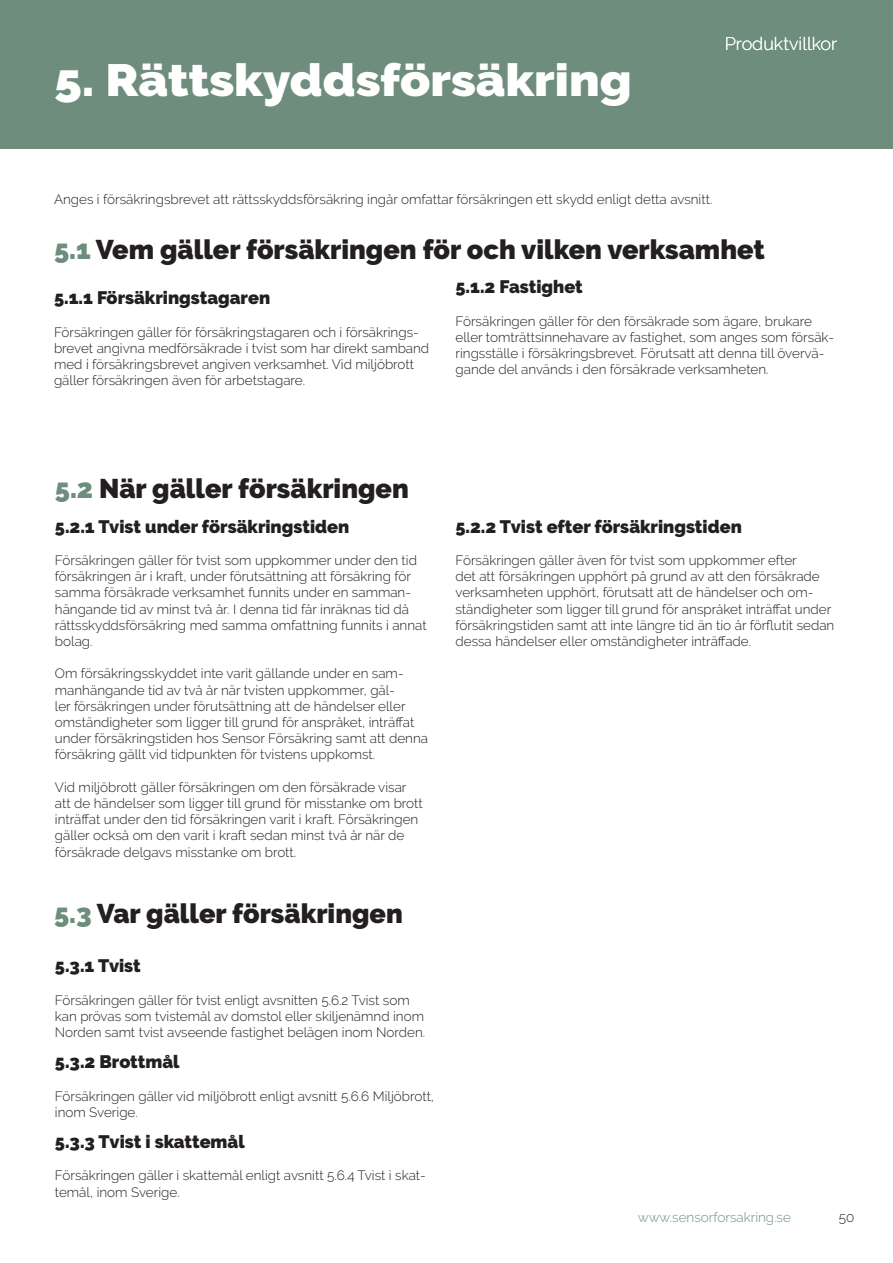
<style>
.page{position:relative;width:893px;height:1263px;background:#fff}
.page>*{position:absolute;margin:0;border:0;box-sizing:border-box;transform-origin:0 0}
.Sensor_Rubrik{font:900 45px "Raleway";color:#fff;scale:1.1 1}
.Sensor_H2{font:900 27px "Raleway";color:#231f20}
.Sensor_H3{font:900 18px "Raleway";color:#231f20}
.t1{font:300 18px "Raleway";color:#fff}
.Sensor_brödtext{font:300 13.5px/16.2px "Raleway";color:#231f20}
.t2{font:300 13.5px "Raleway";color:#6e8d7d}
.s1{color:#6e8d7d}
</style>
<div class="page">
<div style="left:0;top:0;width:893px;height:149px;background:#6e8d7d"></div>
<p class="Sensor_Rubrik" style="left:54px;top:54px;width:527px">5. Rättskyddsförsäkring</p>
<p class="t1" style="left:725px;top:33px;width:114px">Produktvillkor</p>
<p class="Sensor_brödtext" style="left:54px;top:191px;width:660px">Anges i försäkringsbrevet att rättsskyddsförsäkring ingår omfattar försäkringen ett skydd enligt detta avsnitt.</p>
<p class="Sensor_H2" style="left:54px;top:234px;width:712px"><span class="s1">5.1</span> Vem gäller försäkringen för och vilken verksamhet</p>
<p class="Sensor_H3" style="left:54px;top:287px;width:218px">5.1.1 Försäkringstagaren</p>
<p class="Sensor_brödtext" style="left:54px;top:324px;width:377px">Försäkringen gäller för försäkringstagaren och i försäkrings&shy;brevet angivna medförsäkrade i tvist som har direkt samband med i försäkringsbrevet angiven verksamhet. Vid miljöbrott gäller försäkringen även för arbetstagare.</p>
<p class="Sensor_H3" style="left:455px;top:277px;width:129px">5.1.2 Fastighet</p>
<p class="Sensor_brödtext" style="left:455px;top:313px;width:380px">Försäkringen gäller för den försäkrade som ägare, brukare eller tomträttsinnehavare av fastighet, som anges som försäk&shy;ringsställe i försäkringsbrevet. Förutsatt att denna till övervä&shy;gande del används i den försäkrade verksamheten.</p>
<p class="Sensor_H2" style="left:55px;top:473px;width:355px"><span class="s1">5.2</span> När gäller försäkringen</p>
<p class="Sensor_H3" style="left:55px;top:516px;width:296px">5.2.1 Tvist under försäkringstiden</p>
<p class="Sensor_brödtext" style="left:55px;top:552px;width:373px">Försäkringen gäller för tvist som uppkommer under den tid försäkringen är i kraft, under förutsättning att försäkring för samma försäkrade verksamhet funnits under en samman&shy;hängande tid av minst två år. I denna tid får inräknas tid då rättsskyddsförsäkring med samma omfattning funnits i annat bolag.</p>
<p class="Sensor_brödtext" style="left:55px;top:665px;width:375px">Om försäkringsskyddet inte varit gällande under en sam&shy;manhängande tid av två år när tvisten uppkommer, gäl-<br>ler försäkringen under förutsättning att de händelser eller omständigheter som ligger till grund för anspråket, inträffat under försäkringstiden hos Sensor Försäkring samt att denna försäkring gällt vid tidpunkten för tvistens uppkomst.</p>
<p class="Sensor_brödtext" style="left:55px;top:779px;width:369px">Vid miljöbrott gäller försäkringen om den försäkrade visar att de händelser som ligger till grund för misstanke om brott inträffat under den tid försäkringen varit i kraft. Försäkringen gäller också om den varit i kraft sedan minst två år när de försäkrade delgavs misstanke om brott.</p>
<p class="Sensor_H2" style="left:54px;top:897px;width:350px"><span class="s1">5.3</span> Var gäller försäkringen</p>
<p class="Sensor_H3" style="left:55px;top:955px;width:87px">5.3.1 Tvist</p>
<p class="Sensor_brödtext" style="left:55px;top:991px;width:372px">Försäkringen gäller för tvist enligt avsnitten 5.6.2 Tvist som kan prövas som tvistemål av domstol eller skiljenämnd inom<br>Norden samt tvist avseende fastighet belägen inom Norden.</p>
<p class="Sensor_H3" style="left:55px;top:1051px;width:126px">5.3.2 Brottmål</p>
<p class="Sensor_brödtext" style="left:55px;top:1087px;width:381px">Försäkringen gäller vid miljöbrott enligt avsnitt 5.6.6 Miljöbrott, inom Sverige.</p>
<p class="Sensor_H3" style="left:55px;top:1131px;width:191px">5.3.3 Tvist i skattemål</p>
<p class="Sensor_brödtext" style="left:55px;top:1167px;width:372px">Försäkringen gäller i skattemål enligt avsnitt 5.6.4 Tvist i skat&shy;temål, inom Sverige.</p>
<p class="Sensor_H3" style="left:455px;top:516px;width:288px">5.2.2 Tvist efter försäkringstiden</p>
<p class="Sensor_brödtext" style="left:455px;top:552px;width:380px">Försäkringen gäller även för tvist som uppkommer efter<br>det att försäkringen upphört på grund av att den försäkrade verksamheten upphört, förutsatt att de händelser och om&shy;ständigheter som ligger till grund för anspråket inträffat under försäkringstiden samt att inte längre tid än tio år förflutit sedan dessa händelser eller omständigheter inträffade.</p>
<p class="t2" style="left:638px;top:1209px;width:155px">www.sensorforsakring.se</p>
<p class="Sensor_brödtext" style="left:839px;top:1209px;width:17px">50</p>
</div>
